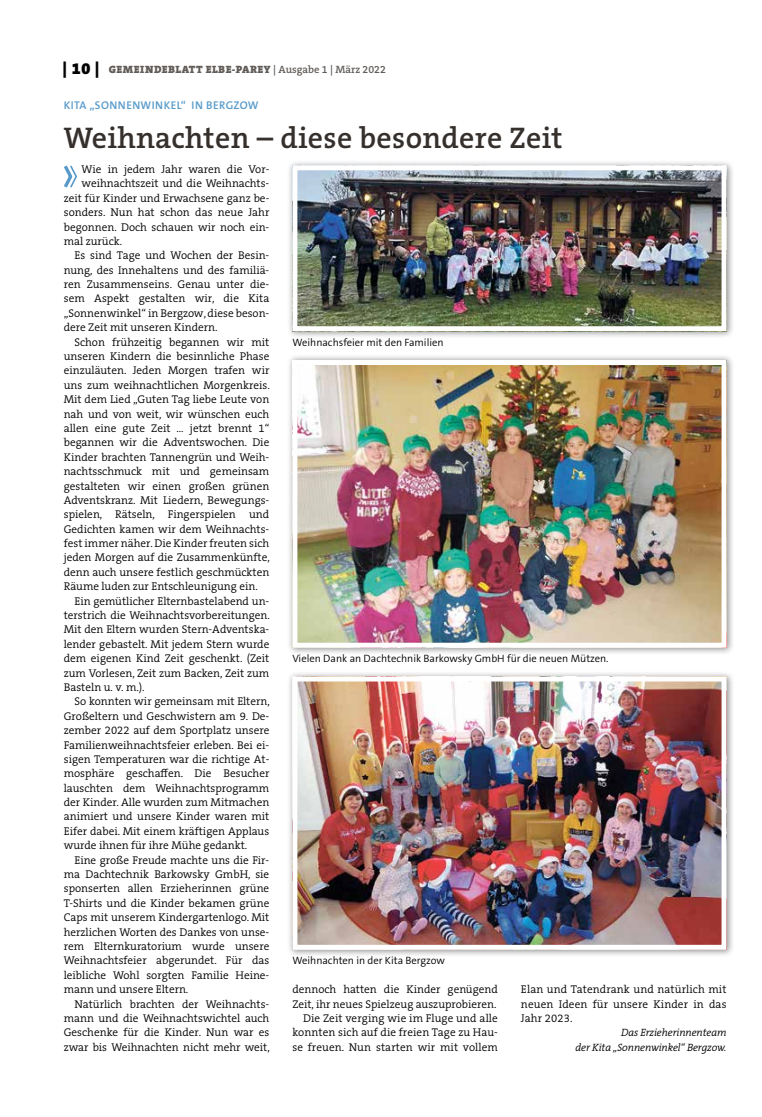
<style>
.page{position:relative;width:762px;height:1117px;background:#fff}
.page>*{position:absolute;margin:0;border:0;box-sizing:border-box;transform-origin:0 0}
.t1{font:600 30px "The Serif B W6";letter-spacing:.01em;color:#36302d}
.t2{font:300 11.25px/14.4px "The Serif B W4";color:#000;text-align:right}
.t3{font:600 11.25px "The Sans B W6";letter-spacing:.035em;color:#579aca}
.t4{font:300 10.62px "The Sans B W4";color:#000}
.t5{font:italic 300 10.62px/14.4px "The Serif B W4";letter-spacing:-.01em;color:#000;text-align:right}
.t6{font:900 10.62px "The Serif B W9";letter-spacing:.045em;color:#615c58}
.s1{font-size:16.25px;color:#000}
.s2{font-family:"The Serif B W6";font-weight:600}
</style>
<div class="page">
<svg style="left:64px;top:165px;width:13px;height:23px"></svg>
<div style="left:287px;top:159px;width:447px;height:180px;background:#000;opacity:.45"></div>
<img style="left:298px;top:171px;width:422px;height:154px">
<div style="left:292px;top:165px;width:434px;height:166px;border:5px solid #fff"></div>
<div style="left:287px;top:354px;width:447px;height:301px;background:#000;opacity:.45"></div>
<img style="left:298px;top:366px;width:422px;height:275px">
<div style="left:292px;top:360px;width:434px;height:287px;border:5px solid #fff"></div>
<div style="left:287px;top:670px;width:447px;height:287px;background:#000;opacity:.45"></div>
<img style="left:298px;top:682px;width:422px;height:261px">
<div style="left:292px;top:676px;width:434px;height:273px;border:5px solid #fff"></div>
<p class="t6" style="left:63px;top:63px;width:325px"><span class="s1">| 10 |</span> GEMEINDEBLATT ELBE-PAREY <span class="s2">| Ausgabe 1 | März 2022</span></p>
<p class="t3" style="left:64px;top:98px;width:196px">KITA „SONNENWINKEL“ IN BERGZOW</p>
<h1 class="t1" style="left:64px;top:118px;width:500px">Weihnachten – diese besondere Zeit</h1>
<p class="t2" style="left:82px;top:162px;width:189px">Wie in jedem Jahr waren die Vor-</p>
<p class="t2" style="left:82px;top:176px;width:189px">weihnachtszeit und die Weihnachts-</p>
<p class="t2" style="left:64px;top:191px;width:207px">zeit für Kinder und Erwachsene ganz be-</p>
<p class="t2" style="left:64px;top:205px;width:207px">sonders. Nun hat schon das neue Jahr</p>
<p class="t2" style="left:64px;top:219px;width:207px">begonnen. Doch schauen wir noch ein-</p>
<p class="t2" style="left:64px;top:234px;width:60px">mal zurück.</p>
<p class="t2" style="left:74px;top:248px;width:196px">Es sind Tage und Wochen der Besin-</p>
<p class="t2" style="left:64px;top:263px;width:207px">nung, des Innehaltens und des familiä-</p>
<p class="t2" style="left:64px;top:277px;width:207px">ren Zusammenseins. Genau unter die-</p>
<p class="t2" style="left:64px;top:291px;width:207px">sem Aspekt gestalten wir, die Kita</p>
<p class="t2" style="left:64px;top:306px;width:207px">„Sonnenwinkel“ in Bergzow, diese beson-</p>
<p class="t2" style="left:64px;top:320px;width:155px">dere Zeit mit unseren Kindern.</p>
<p class="t2" style="left:74px;top:334px;width:196px">Schon frühzeitig begannen wir mit</p>
<p class="t2" style="left:64px;top:349px;width:207px">unseren Kindern die besinnliche Phase</p>
<p class="t2" style="left:64px;top:363px;width:207px">einzuläuten. Jeden Morgen trafen wir</p>
<p class="t2" style="left:64px;top:378px;width:207px">uns zum weihnachtlichen Morgenkreis.</p>
<p class="t2" style="left:64px;top:392px;width:207px">Mit dem Lied „Guten Tag liebe Leute von</p>
<p class="t2" style="left:64px;top:406px;width:207px">nah und von weit, wir wünschen euch</p>
<p class="t2" style="left:64px;top:421px;width:207px">allen eine gute Zeit … jetzt brennt 1“</p>
<p class="t2" style="left:64px;top:435px;width:207px">begannen wir die Adventswochen. Die</p>
<p class="t2" style="left:64px;top:449px;width:207px">Kinder brachten Tannengrün und Weih-</p>
<p class="t2" style="left:64px;top:464px;width:207px">nachtsschmuck mit und gemeinsam</p>
<p class="t2" style="left:64px;top:478px;width:207px">gestalteten wir einen großen grünen</p>
<p class="t2" style="left:64px;top:493px;width:207px">Adventskranz. Mit Liedern, Bewegungs-</p>
<p class="t2" style="left:64px;top:507px;width:207px">spielen, Rätseln, Fingerspielen und</p>
<p class="t2" style="left:64px;top:521px;width:207px">Gedichten kamen wir dem Weihnachts-</p>
<p class="t2" style="left:64px;top:536px;width:207px">fest immer näher. Die Kinder freuten sich</p>
<p class="t2" style="left:64px;top:550px;width:208px">jeden Morgen auf die Zusammenkünfte,</p>
<p class="t2" style="left:64px;top:564px;width:207px">denn auch unsere festlich geschmückten</p>
<p class="t2" style="left:64px;top:579px;width:195px">Räume luden zur Entschleunigung ein.</p>
<p class="t2" style="left:74px;top:593px;width:196px">Ein gemütlicher Elternbastelabend un-</p>
<p class="t2" style="left:64px;top:608px;width:207px">terstrich die Weihnachtsvorbereitungen.</p>
<p class="t2" style="left:64px;top:622px;width:207px">Mit den Eltern wurden Stern-Adventska-</p>
<p class="t2" style="left:64px;top:636px;width:207px">lender gebastelt. Mit jedem Stern wurde</p>
<p class="t2" style="left:64px;top:651px;width:207px">dem eigenen Kind Zeit geschenkt. (Zeit</p>
<p class="t2" style="left:64px;top:665px;width:207px">zum Vorlesen, Zeit zum Backen, Zeit zum</p>
<p class="t2" style="left:64px;top:680px;width:82px">Basteln u. v. m.).</p>
<p class="t2" style="left:74px;top:694px;width:197px">So konnten wir gemeinsam mit Eltern,</p>
<p class="t2" style="left:64px;top:708px;width:207px">Großeltern und Geschwistern am 9. De-</p>
<p class="t2" style="left:64px;top:723px;width:207px">zember 2022 auf dem Sportplatz unsere</p>
<p class="t2" style="left:64px;top:737px;width:207px">Familienweihnachtsfeier erleben. Bei ei-</p>
<p class="t2" style="left:64px;top:751px;width:207px">sigen Temperaturen war die richtige At-</p>
<p class="t2" style="left:64px;top:766px;width:207px">mosphäre geschaffen. Die Besucher</p>
<p class="t2" style="left:64px;top:780px;width:207px">lauschten dem Weihnachtsprogramm</p>
<p class="t2" style="left:64px;top:795px;width:207px">der Kinder. Alle wurden zum Mitmachen</p>
<p class="t2" style="left:64px;top:809px;width:207px">animiert und unsere Kinder waren mit</p>
<p class="t2" style="left:64px;top:823px;width:207px">Eifer dabei. Mit einem kräftigen Applaus</p>
<p class="t2" style="left:64px;top:838px;width:185px">wurde ihnen für ihre Mühe gedankt.</p>
<p class="t2" style="left:74px;top:852px;width:196px">Eine große Freude machte uns die Fir-</p>
<p class="t2" style="left:64px;top:866px;width:207px">ma Dachtechnik Barkowsky GmbH, sie</p>
<p class="t2" style="left:64px;top:881px;width:207px">sponserten allen Erzieherinnen grüne</p>
<p class="t2" style="left:64px;top:895px;width:207px">T-Shirts und die Kinder bekamen grüne</p>
<p class="t2" style="left:64px;top:910px;width:207px">Caps mit unserem Kindergartenlogo. Mit</p>
<p class="t2" style="left:64px;top:924px;width:207px">herzlichen Worten des Dankes von unse-</p>
<p class="t2" style="left:64px;top:938px;width:207px">rem Elternkuratorium wurde unsere</p>
<p class="t2" style="left:64px;top:953px;width:207px">Weihnachtsfeier abgerundet. Für das</p>
<p class="t2" style="left:64px;top:967px;width:207px">leibliche Wohl sorgten Familie Heine-</p>
<p class="t2" style="left:64px;top:981px;width:126px">mann und unsere Eltern.</p>
<p class="t2" style="left:74px;top:996px;width:196px">Natürlich brachten der Weihnachts-</p>
<p class="t2" style="left:64px;top:1010px;width:207px">mann und die Weihnachtswichtel auch</p>
<p class="t2" style="left:64px;top:1025px;width:207px">Geschenke für die Kinder. Nun war es</p>
<p class="t2" style="left:64px;top:1039px;width:208px">zwar bis Weihnachten nicht mehr weit,</p>
<p class="t4" style="left:292px;top:335px;width:153px">Weihnachsfeier mit den Familien</p>
<p class="t4" style="left:292px;top:651px;width:318px">Vielen Dank an Dachtechnik Barkowsky GmbH für die neuen Mützen.</p>
<p class="t4" style="left:292px;top:953px;width:154px">Weihnachten in der Kita Bergzow</p>
<p class="t2" style="left:292px;top:981px;width:207px">dennoch hatten die Kinder genügend Zeit, ihr neues Spielzeug auszuprobieren.<br>Die Zeit verging wie im Fluge und alle konnten sich auf die freien Tage zu Hau&shy;se freuen. Nun starten wir mit vollem</p>
<p class="t2" style="left:521px;top:981px;width:207px;text-align:justify">Elan und Tatendrank und natürlich mit neuen Ideen für unsere Kinder in das Jahr 2023.</p>
<p class="t5" style="left:575px;top:1025px;width:153px">Das Erzieherinnenteam<br>der Kita „Sonnenwinkel“ Bergzow.</p>
</div>
